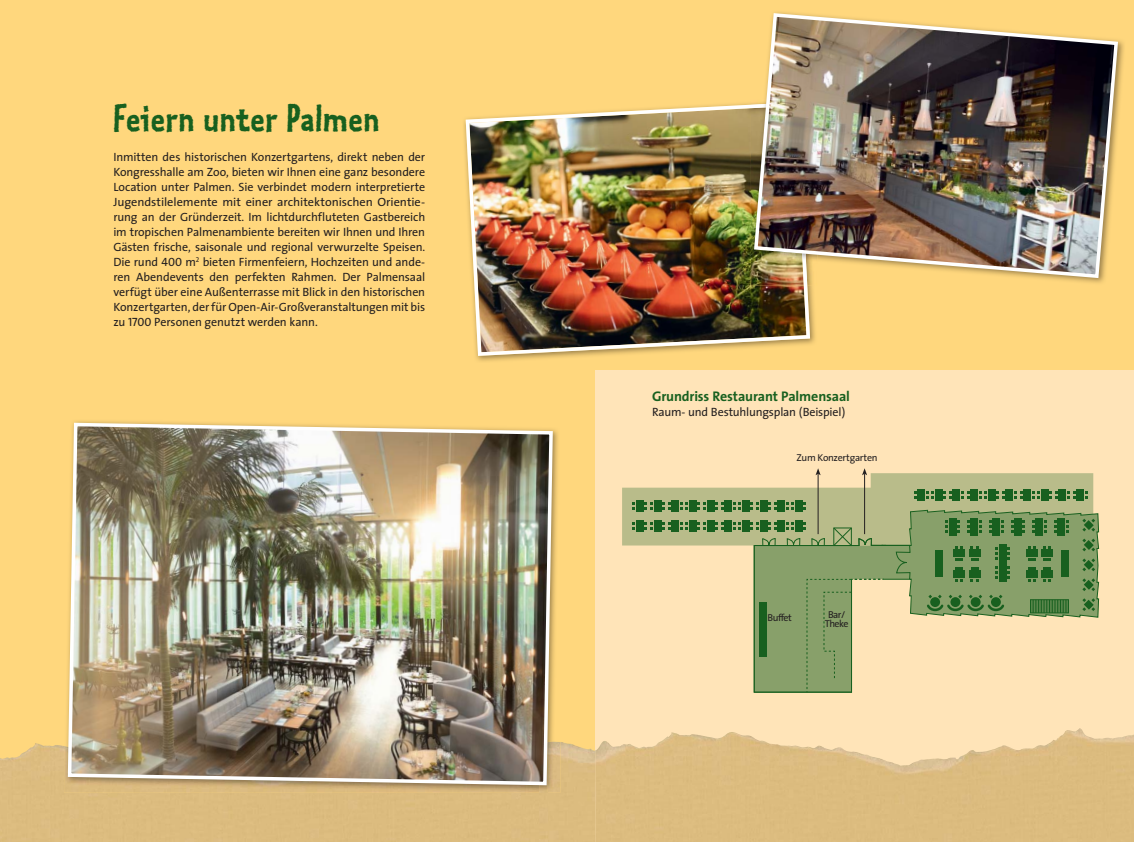
<style>
.page{position:relative;width:1134px;height:842px;background:#ffd77d}
.page>*{position:absolute;margin:0;border:0;box-sizing:border-box;transform-origin:0 0}
.t1{font:40px "Kosmik Bold Two";letter-spacing:.015em;color:#18601f}
.t2{font:700 14px "The Sans";letter-spacing:-.01em;color:#18601f}
.t3{font:12px/15px "The Sans";letter-spacing:-.015em;color:#231f20;text-align:justify}
.t4{font:10px/9px "The Sans";letter-spacing:-.04em;color:#231f20;text-align:center}
.s1{font-family:"The Sans Caps"}
</style>
<div class="page">
<div style="left:595px;top:371px;width:539px;height:471px;background:#ffe4b8"></div>
<img style="left:464px;top:120px;width:351px;height:241px">
<img style="left:466px;top:103px;width:344px;height:253px">
<img style="left:751px;top:103px;width:56px;height:182px">
<img style="left:752px;top:12px;width:368px;height:268px">
<svg style="left:622px;top:487px;width:128px;height:59px;background:#b4b986"></svg>
<div style="left:636px;top:520px;width:7px;height:11px;background:#18601f"></div>
<svg style="left:632px;top:522px;width:3px;height:7px"></svg>
<div style="left:654px;top:520px;width:7px;height:11px;background:#18601f"></div>
<svg style="left:644px;top:522px;width:9px;height:7px"></svg>
<div style="left:671px;top:520px;width:8px;height:11px;background:#18601f"></div>
<svg style="left:662px;top:522px;width:8px;height:7px"></svg>
<div style="left:689px;top:520px;width:7px;height:11px;background:#18601f"></div>
<svg style="left:680px;top:522px;width:8px;height:7px"></svg>
<div style="left:707px;top:520px;width:7px;height:11px;background:#18601f"></div>
<svg style="left:697px;top:522px;width:9px;height:7px"></svg>
<div style="left:724px;top:520px;width:8px;height:11px;background:#18601f"></div>
<svg style="left:715px;top:522px;width:8px;height:7px"></svg>
<div style="left:742px;top:520px;width:7px;height:11px;background:#18601f"></div>
<svg style="left:733px;top:522px;width:8px;height:7px"></svg>
<div style="left:636px;top:500px;width:7px;height:12px;background:#18601f"></div>
<svg style="left:632px;top:502px;width:3px;height:8px"></svg>
<div style="left:654px;top:500px;width:7px;height:12px;background:#18601f"></div>
<svg style="left:644px;top:502px;width:9px;height:8px"></svg>
<div style="left:671px;top:500px;width:8px;height:12px;background:#18601f"></div>
<svg style="left:662px;top:502px;width:8px;height:8px"></svg>
<div style="left:689px;top:500px;width:7px;height:12px;background:#18601f"></div>
<svg style="left:680px;top:502px;width:8px;height:8px"></svg>
<div style="left:707px;top:500px;width:7px;height:12px;background:#18601f"></div>
<svg style="left:697px;top:502px;width:9px;height:8px"></svg>
<div style="left:724px;top:500px;width:8px;height:12px;background:#18601f"></div>
<svg style="left:715px;top:502px;width:8px;height:8px"></svg>
<div style="left:742px;top:500px;width:7px;height:12px;background:#18601f"></div>
<svg style="left:733px;top:502px;width:8px;height:8px"></svg>
<svg style="left:750px;top:468px;width:349px;height:225px"></svg>
<div style="left:0;top:743px;width:539px;height:99px;background:#dcbc7f"></div>
<div style="left:547px;top:735px;width:587px;height:107px;background:#dcbc7f"></div>
<img style="left:760px;top:730px;width:315px;height:36px">
<img style="left:539px;top:793px;width:8px;height:49px">
<img style="left:64px;top:743px;width:475px;height:50px">
<svg style="left:555px;top:742px;width:5px;height:3px"></svg>
<img style="left:66px;top:421px;width:489px;height:366px">
<h1 class="t1" style="left:113px;top:92px;width:267px">Feiern unter Palmen</h1>
<p class="t3" style="left:113px;top:149px;width:313px">Inmitten des historischen Konzertgartens, direkt neben der Kongresshalle am Zoo, bieten wir Ihnen eine ganz besondere Location unter Palmen. Sie verbindet modern interpretierte Jugendstilelemente mit einer architektonischen Orientie&shy;rung an der Gründerzeit. Im lichtdurchfluteten Gastbereich im tropischen Palmenambiente bereiten wir Ihnen und Ihren Gästen frische, saisonale und regional verwurzelte Speisen.<br>Die rund <span class="s1">400</span> m<sup>2</sup> bieten Firmenfeiern, Hochzeiten und ande&shy;ren Abendevents den perfekten Rahmen. Der Palmensaal verfügt über eine Außenterrasse mit Blick in den historischen Konzertgarten, der für Open-Air-Großveranstaltungen mit bis zu <span class="s1">1700</span> Personen genutzt werden kann.</p>
<p class="t2" style="left:652px;top:384px;width:199px">Grundriss Restaurant Palmensaal</p>
<p class="t3" style="left:652px;top:404px;width:195px">Raum- und Bestuhlungsplan (Beispiel)</p>
<p class="t4" style="left:797px;top:453px;width:82px">Zum Konzertgarten</p>
<p class="t4" style="left:767px;top:612px;width:26px">Buffet</p>
<p class="t4" style="left:825px;top:610px;width:25px">Bar/<br>Theke</p>
</div>
